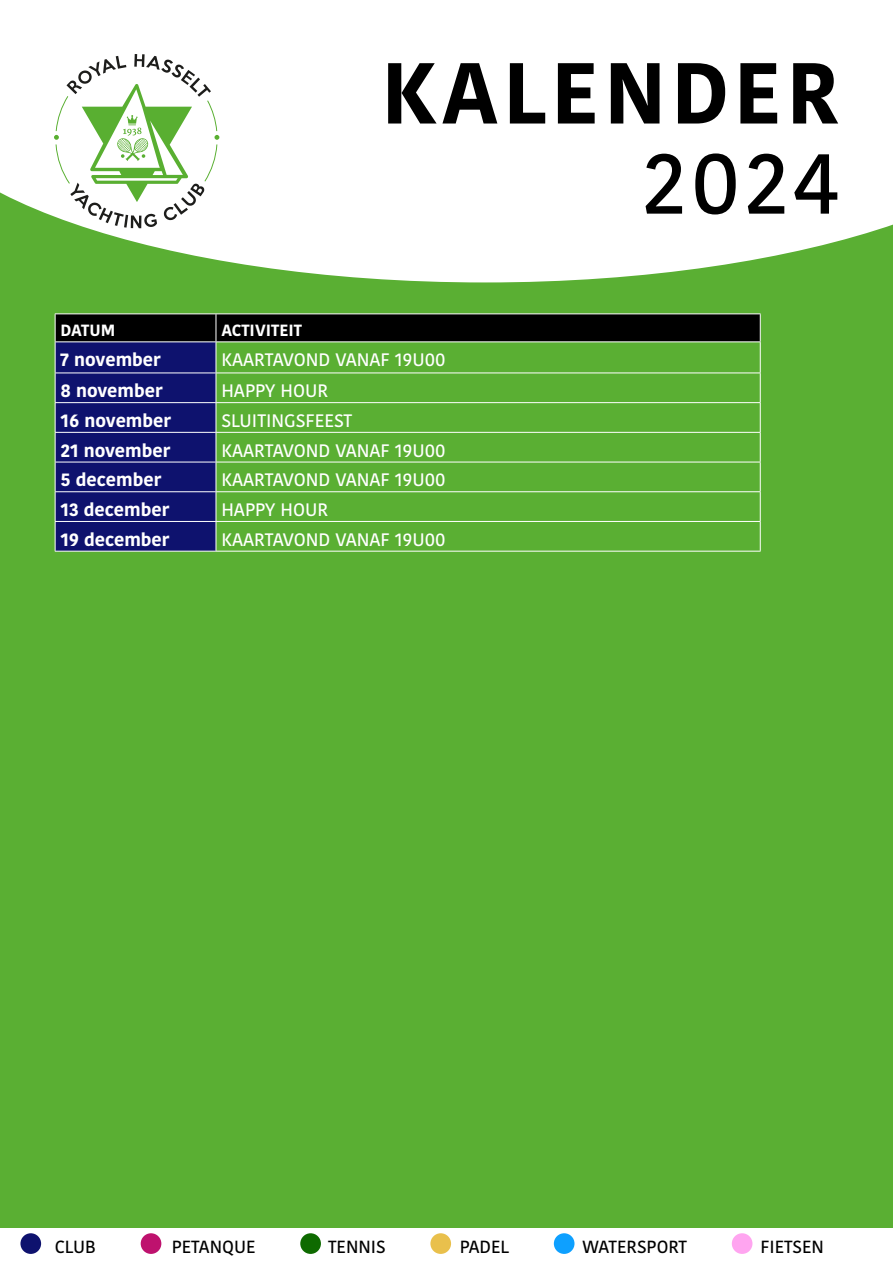
<style>
.page{position:relative;width:893px;height:1263px;background:#fff}
.page>*{position:absolute;margin:0;border:0;box-sizing:border-box;transform-origin:0 0}
.t1{font:700 86.1px "Kohinoor Bangla";letter-spacing:.05em;color:#000}
.t2{font:500 86.1px "Kohinoor Bangla";color:#000}
.t3{font:500 18px "Kohinoor Bangla";color:#fff}
.t4{font:700 18px "Kohinoor Bangla";color:#fff}
.t5{font:500 17.55px "Kohinoor Bangla";color:#000}
.t6{font:700 16.2px "Kohinoor Bangla";color:#fff}
</style>
<div class="page">
<div style="left:0;top:0;width:893px;height:1227px;background:#5aaf33"></div>
<svg style="left:0;top:0;width:893px;height:282px;background:#f0f7ec"></svg>
<hr style="left:216px;top:551px;width:545px;height:1px;background:#fff">
<svg style="left:55px;top:314px;width:706px;height:237px"></svg>
<hr style="left:55px;top:551px;width:161px;height:1px;background:#fff">
<div style="left:20px;top:1233px;width:21px;height:21px;background:#0e126e;border-radius:50%"></div>
<div style="left:141px;top:1233px;width:20px;height:21px;background:#be126e;border-radius:50%"></div>
<div style="left:300px;top:1233px;width:21px;height:21px;background:#0e6a00;border-radius:50%"></div>
<div style="left:430px;top:1233px;width:21px;height:21px;background:#e9c04c;border-radius:50%"></div>
<div style="left:554px;top:1233px;width:20px;height:21px;background:#0ea0ff;border-radius:50%"></div>
<svg style="left:54px;top:54px;width:165px;height:174px;background:#d9e6d2"></svg>
<div style="left:732px;top:1233px;width:20px;height:21px;background:#ffa5f0;border-radius:50%"></div>
<h1 class="t1" style="left:381px;top:18px;width:459px">KALENDER</h1>
<h1 class="t2" style="left:642px;top:115px;width:198px">2024</h1>
<p class="t6" style="left:61px;top:316px;width:56px">DATUM</p>
<p class="t6" style="left:221px;top:316px;width:82px">ACTIVITEIT</p>
<p class="t4" style="left:61px;top:344px;width:102px">7 november</p>
<p class="t3" style="left:221px;top:345px;width:226px">KAARTAVOND VANAF 19U00</p>
<p class="t4" style="left:61px;top:375px;width:104px">8 november</p>
<p class="t3" style="left:221px;top:376px;width:108px">HAPPY HOUR</p>
<p class="t4" style="left:61px;top:405px;width:112px">16 november</p>
<p class="t3" style="left:221px;top:406px;width:132px">SLUITINGSFEEST</p>
<p class="t4" style="left:61px;top:434px;width:111px">21 november</p>
<p class="t3" style="left:221px;top:436px;width:226px">KAARTAVOND VANAF 19U00</p>
<p class="t4" style="left:61px;top:464px;width:102px">5 december</p>
<p class="t3" style="left:221px;top:466px;width:226px">KAARTAVOND VANAF 19U00</p>
<p class="t4" style="left:61px;top:494px;width:110px">13 december</p>
<p class="t3" style="left:221px;top:495px;width:108px">HAPPY HOUR</p>
<p class="t4" style="left:61px;top:524px;width:110px">19 december</p>
<p class="t3" style="left:221px;top:525px;width:226px">KAARTAVOND VANAF 19U00</p>
<p class="t5" style="left:55px;top:1232px;width:43px">CLUB</p>
<p class="t5" style="left:172px;top:1232px;width:85px">PETANQUE</p>
<p class="t5" style="left:328px;top:1232px;width:59px">TENNIS</p>
<p class="t5" style="left:460px;top:1232px;width:51px">PADEL</p>
<p class="t5" style="left:583px;top:1232px;width:106px">WATERSPORT</p>
<p class="t5" style="left:761px;top:1232px;width:65px">FIETSEN</p>
</div>
